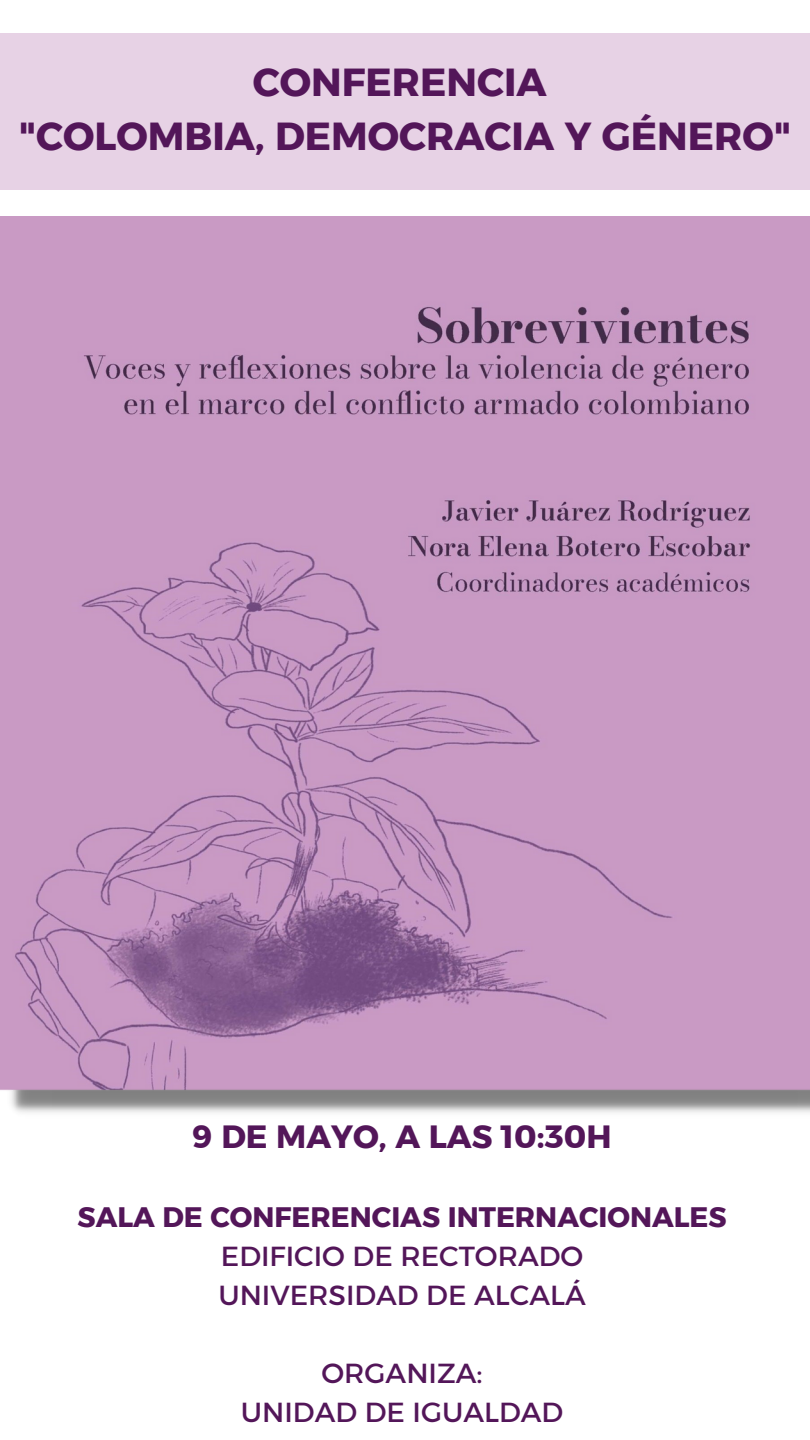
<style>
.page{position:relative;width:810px;height:1440px;background:#fff}
.page>*{position:absolute;margin:0;border:0;box-sizing:border-box;transform-origin:0 0}
.t1{font:39px "Kief Montaser Bold";color:#531659}
.t2{font:32.1px "Kief Montaser Bold";color:#531659}
.t3{font:28.1px "Kief Montaser Regular";color:#531659}
.t4{font:28.1px "Kief Montaser Bold";color:#531659}
</style>
<div class="page">
<img style="left:0;top:217px;width:810px;height:896px">
<div style="left:0;top:34px;width:810px;height:156px;background:#e7d2e5"></div>
<p class="t1" style="left:253px;top:58px;width:295px">CONFERENCIA</p>
<p class="t1" style="left:19px;top:112px;width:774px">"COLOMBIA, DEMOCRACIA Y GÉNERO"</p>
<p class="t2" style="left:193px;top:1116px;width:421px">9 DE MAYO, A LAS 10:30H</p>
<p class="t4" style="left:78px;top:1200px;width:651px">SALA DE CONFERENCIAS INTERNACIONALES</p>
<p class="t3" style="left:221px;top:1239px;width:364px">EDIFICIO DE RECTORADO</p>
<p class="t3" style="left:218px;top:1278px;width:369px">UNIVERSIDAD DE ALCALÁ</p>
<p class="t3" style="left:322px;top:1356px;width:163px">ORGANIZA:</p>
<p class="t3" style="left:241px;top:1395px;width:324px">UNIDAD DE IGUALDAD</p>
</div>
